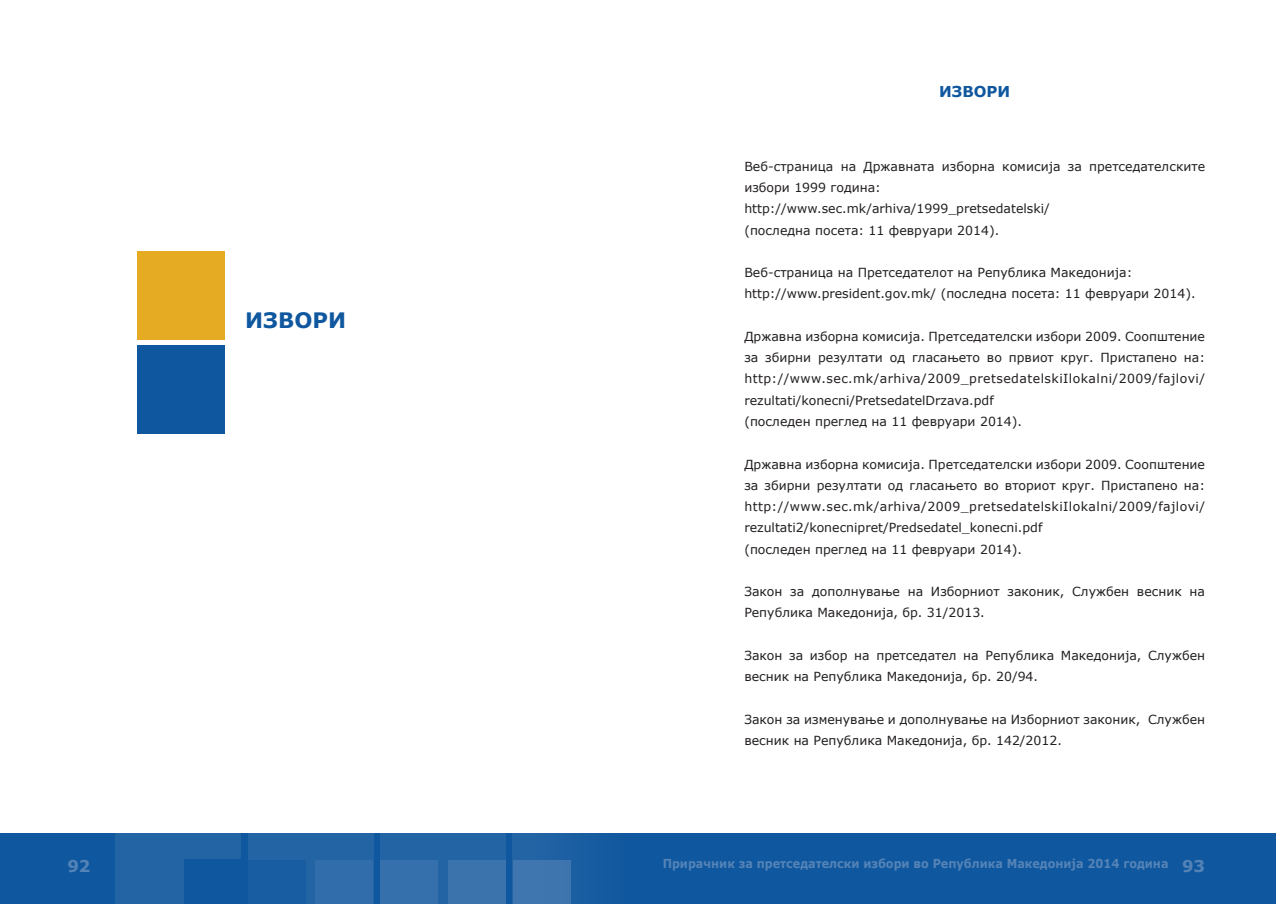
<style>
.page{position:relative;width:1276px;height:904px;background:#fff}
.page>*{position:absolute;margin:0;border:0;box-sizing:border-box;transform-origin:0 0}
.t1{font:700 21.25px "Verdana";color:#0f579e}
.t2{font:700 16.25px "Verdana";color:#5483b7}
.t3{font:700 15px "Verdana";color:#0f579e}
.t4{font:12.5px/21.2px "Verdana";color:#231f20}
.t5{font:700 12.38px "Verdana";color:#5483b7;scale:.91 1}
.s1{font-size:16.25px}
</style>
<div class="page">
<div style="left:638px;top:833px;width:638px;height:71px;background:#0f579e"></div>
<div style="left:0;top:833px;width:638px;height:71px;background:#0f579e"></div>
<div style="left:116px;top:833px;width:125px;height:71px;background:#2364a5"></div>
<div style="left:248px;top:833px;width:125px;height:71px;background:#2364a5"></div>
<div style="left:380px;top:833px;width:126px;height:71px;background:#2364a5"></div>
<div style="left:513px;top:833px;width:125px;height:71px;background:#175ca0"></div>
<div style="left:248px;top:859px;width:58px;height:45px;background:#185ca1"></div>
<div style="left:184px;top:859px;width:57px;height:45px;background:#0f579e"></div>
<div style="left:315px;top:859px;width:58px;height:45px;background:#316daa"></div>
<div style="left:448px;top:859px;width:58px;height:45px;background:#3b73ad"></div>
<div style="left:513px;top:859px;width:57px;height:45px;background:#3f76af"></div>
<div style="left:380px;top:859px;width:58px;height:45px;background:#3670ac"></div>
<div style="left:138px;top:252px;width:87px;height:88px;background:#e5ab23"></div>
<div style="left:138px;top:345px;width:87px;height:88px;background:#0f579e"></div>
<h1 class="t1" style="left:245px;top:306px;width:102px">Извори</h1>
<p class="t3" style="left:939px;top:80px;width:73px">Извори</p>
<p class="t4" style="left:744px;top:156px;width:462px">Веб-страница на Државната изборна комисија за претседателските избори 1999 година:<br>http://www.sec.mk/arhiva/1999_pretsedatelski/<br>(последна посета: 11 февруари 2014).</p>
<p class="t4" style="left:744px;top:262px;width:453px">Веб-страница на Претседателот на Република Македонија: http://www.president.gov.mk/ (последна посета: 11 февруари 2014).</p>
<p class="t4" style="left:744px;top:326px;width:462px">Државна изборна комисија. Претседателски избори 2009. Соопштение за збирни резултати од гласањето во првиот круг. Пристапено на: http://www.sec.mk/arhiva/2009_pretsedatelskiIlokalni/2009/fajlovi/ rezultati/konecni/PretsedatelDrzava.pdf<br>(последен преглед на 11 февруари 2014).</p>
<p class="t4" style="left:744px;top:453px;width:462px">Државна изборна комисија. Претседателски избори 2009. Соопштение за збирни резултати од гласањето во вториот круг. Пристапено на: http://www.sec.mk/arhiva/2009_pretsedatelskiIlokalni/2009/fajlovi/ rezultati2/konecnipret/Predsedatel_konecni.pdf<br>(последен преглед на 11 февруари 2014).</p>
<p class="t4" style="left:744px;top:581px;width:462px">Закон за дополнување на Изборниот законик, Службен весник на<br>Република Македонија, бр. 31/2013.</p>
<p class="t4" style="left:744px;top:644px;width:462px">Закон за избор на претседател на Република Македонија, Службен весник на Република Македонија, бр. 20/94.</p>
<p class="t4" style="left:744px;top:708px;width:462px">Закон за изменување и дополнување на Изборниот законик, Службен весник на Република Македонија, бр. 142/2012.</p>
<h2 class="t2" style="left:67px;top:854px;width:25px">92</h2>
<p class="t5" style="left:662px;top:855px;width:597px">Прирачник за претседателски избори во Република Македонија 2014 година <span class="s1">93</span></p>
</div>
